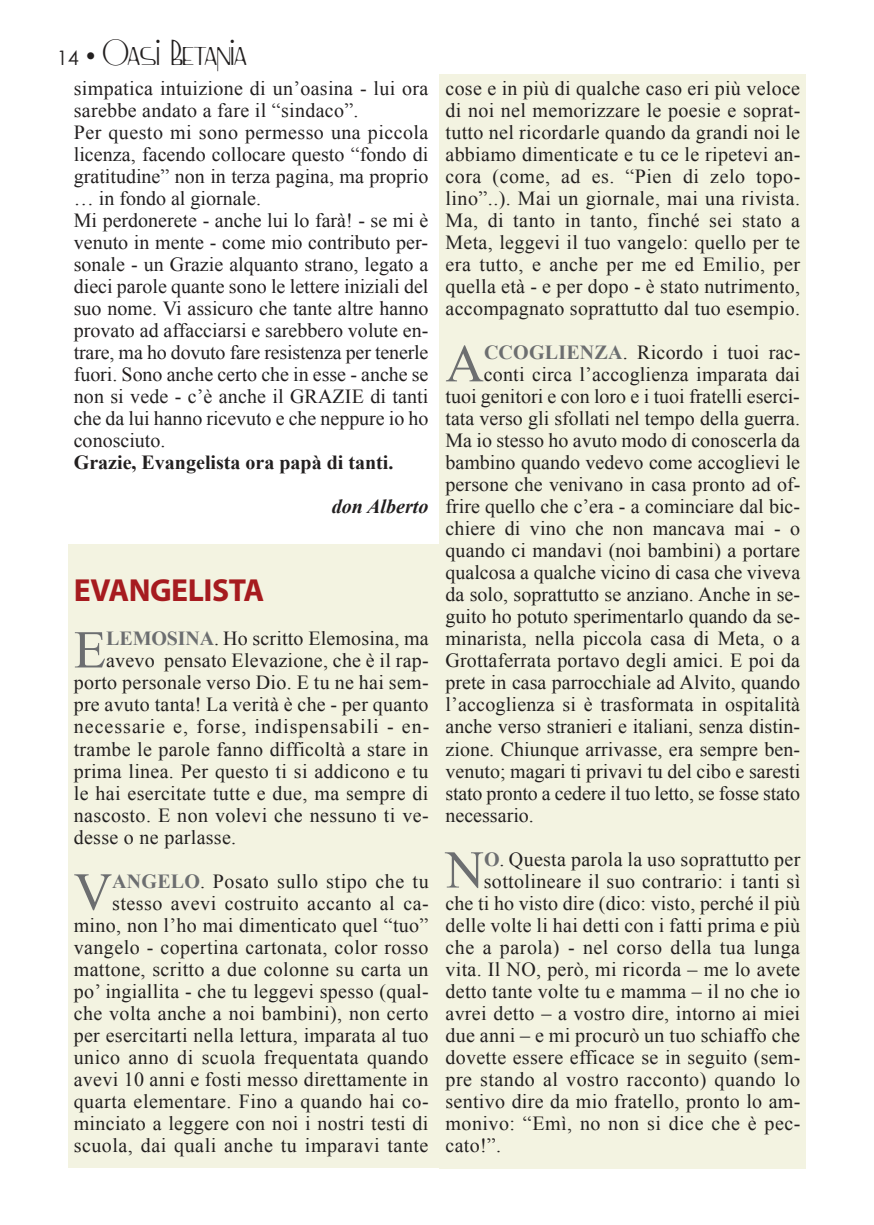
<style>
.page{position:relative;width:874px;height:1225px;background:#fff}
.page>*{position:absolute;margin:0;border:0;box-sizing:border-box;transform-origin:0 0}
.t1{font:53.2px "Times New Roman";color:#6c6e70}
.t2{font:36px "ss.drebeden";color:#221f1f;scale:.96 1}
.t3{font:700 32px "Myriad Pro";letter-spacing:-.015em;color:#a61b1f}
.t4{font:20px/22px "Times New Roman";letter-spacing:.01em;color:#221f1f}
.t5{font:20px "Times New Roman";letter-spacing:-.01em;color:#221f1f}
.t6{font:20px "Times New Roman";letter-spacing:.05em;color:#221f1f}
.t7{font:700 20px "Times New Roman";color:#221f1f}
.t8{font:italic 700 20px "Times New Roman";color:#221f1f}
.s1{font-family:"Century Gothic";font-size:20px}
.s2{font-family:"Times New Roman";font-size:28px}
.s3{font-weight:700;color:#6c6e70}
</style>
<div class="page">
<div style="left:68px;top:544px;width:386px;height:624px;background:#f3f3e1"></div>
<div style="left:439px;top:74px;width:366px;height:1094px;background:#f3f3e1"></div>
<h2 class="t2" style="left:57px;top:39px;width:200px"><span class="s1">14</span> <span class="s2">•</span> Oasi Betania</h2>
<p class="t4" style="left:74px;top:79px;width:356px">simpatica intuizione di un’oasina - lui ora sarebbe andato a fare il “sindaco”.<br>Per questo mi sono permesso una piccola licenza, facendo collocare questo “fondo di gratitudine” non in terza pagina, ma proprio … in fondo al giornale.<br>Mi perdonerete - anche lui lo farà! - se mi è venuto in mente - come mio contributo per&shy;sonale - un Grazie alquanto strano, legato a dieci parole quante sono le lettere iniziali del suo nome. Vi assicuro che tante altre hanno provato ad affacciarsi e sarebbero volute en&shy;trare, ma ho dovuto fare resistenza per tenerle fuori. Sono anche certo che in esse - anche se non si vede - c’è anche il GRAZIE di tanti che da lui hanno ricevuto e che neppure io ho conosciuto.</p>
<p class="t7" style="left:74px;top:456px;width:321px">Grazie, Evangelista ora papà di tanti.</p>
<p class="t8" style="left:332px;top:500px;width:98px">don Alberto</p>
<h3 class="t3" style="left:74px;top:578px;width:192px">EVANGELISTA</h3>
<h1 class="t1" style="left:74px;top:630px;width:34px">E</h1>
<p class="t4" style="left:106px;top:629px;width:324px"><span class="s3">LEMOSINA</span>. Ho scritto Elemosina, ma</p>
<p class="t4" style="left:106px;top:651px;width:324px">avevo pensato Elevazione, che è il rap-</p>
<p class="t4" style="left:74px;top:673px;width:356px">porto personale verso Dio. E tu ne hai sem-</p>
<p class="t4" style="left:74px;top:695px;width:356px">pre avuto tanta! La verità è che - per quanto</p>
<p class="t6" style="left:74px;top:719px;width:357px">necessarie e, forse, indispensabili - en-</p>
<p class="t4" style="left:74px;top:739px;width:356px">trambe le parole fanno difficoltà a stare in</p>
<p class="t4" style="left:74px;top:761px;width:356px">prima linea. Per questo ti si addicono e tu</p>
<p class="t4" style="left:74px;top:783px;width:356px">le hai esercitate tutte e due, ma sempre di</p>
<p class="t4" style="left:74px;top:805px;width:356px">nascosto. E non volevi che nessuno ti ve-</p>
<p class="t4" style="left:74px;top:827px;width:164px">desse o ne parlasse.</p>
<h1 class="t1" style="left:74px;top:872px;width:40px">V</h1>
<p class="t4" style="left:74px;top:871px;width:356px;text-align:right"><span class="s3">ANGELO</span>. Posato sullo stipo che tu stesso avevi costruito accanto al ca&shy;mino, non l’ho mai dimenticato quel “tuo” vangelo - copertina cartonata, color rosso mattone, scritto a due colonne su carta un po’ ingiallita - che tu leggevi spesso (qual&shy;che volta anche a noi bambini), non certo per esercitarti nella lettura, imparata al tuo unico anno di scuola frequentata quando avevi 10 anni e fosti messo direttamente in quarta elementare. Fino a quando hai co&shy;minciato a leggere con noi i nostri testi di scuola, dai quali anche tu imparavi tante</p>
<p class="t4" style="left:445px;top:79px;width:356px;text-align:justify">cose e in più di qualche caso eri più veloce di noi nel memorizzare le poesie e soprat&shy;tutto nel ricordarle quando da grandi noi le abbiamo dimenticate e tu ce le ripetevi an&shy;cora (come, ad es. “Pien di zelo topo&shy;lino”..). Mai un giornale, mai una rivista.<br>Ma, di tanto in tanto, finché sei stato a Meta, leggevi il tuo vangelo: quello per te era tutto, e anche per me ed Emilio, per quella età - e per dopo - è stato nutrimento, accompagnato soprattutto dal tuo esempio.</p>
<h1 class="t1" style="left:445px;top:344px;width:40px">A</h1>
<p class="t4" style="left:483px;top:343px;width:318px"><span class="s3">ccOGLIENZA</span>. Ricordo i tuoi rac-</p>
<p class="t4" style="left:483px;top:365px;width:318px">conti circa l’accoglienza imparata dai</p>
<p class="t4" style="left:445px;top:387px;width:355px">tuoi genitori e con loro e i tuoi fratelli eserci-</p>
<p class="t4" style="left:445px;top:409px;width:356px">tata verso gli sfollati nel tempo della guerra.</p>
<p class="t4" style="left:445px;top:431px;width:356px">Ma io stesso ho avuto modo di conoscerla da</p>
<p class="t4" style="left:445px;top:453px;width:356px">bambino quando vedevo come accoglievi le</p>
<p class="t4" style="left:445px;top:475px;width:356px">persone che venivano in casa pronto ad of-</p>
<p class="t4" style="left:445px;top:497px;width:356px">frire quello che c’era - a cominciare dal bic-</p>
<p class="t4" style="left:445px;top:519px;width:356px">chiere di vino che non mancava mai - o</p>
<p class="t4" style="left:445px;top:541px;width:356px">quando ci mandavi (noi bambini) a portare</p>
<p class="t4" style="left:445px;top:563px;width:356px">qualcosa a qualche vicino di casa che viveva</p>
<p class="t4" style="left:445px;top:585px;width:356px">da solo, soprattutto se anziano. Anche in se-</p>
<p class="t4" style="left:445px;top:607px;width:356px">guito ho potuto sperimentarlo quando da se-</p>
<p class="t4" style="left:445px;top:629px;width:356px">minarista, nella piccola casa di Meta, o a</p>
<p class="t4" style="left:445px;top:651px;width:356px">Grottaferrata portavo degli amici. E poi da</p>
<p class="t4" style="left:445px;top:673px;width:356px">prete in casa parrocchiale ad Alvito, quando</p>
<p class="t4" style="left:445px;top:695px;width:356px">l’accoglienza si è trasformata in ospitalità</p>
<p class="t4" style="left:445px;top:717px;width:356px">anche verso stranieri e italiani, senza distin-</p>
<p class="t4" style="left:445px;top:739px;width:356px">zione. Chiunque arrivasse, era sempre ben-</p>
<p class="t4" style="left:445px;top:761px;width:356px">venuto; magari ti privavi tu del cibo e saresti</p>
<p class="t5" style="left:445px;top:785px;width:356px">stato pronto a cedere il tuo letto, se fosse stato</p>
<p class="t4" style="left:445px;top:805px;width:90px">necessario.</p>
<h1 class="t1" style="left:445px;top:850px;width:40px">N</h1>
<p class="t4" style="left:483px;top:849px;width:318px"><span class="s3">O</span>. Questa parola la uso soprattutto per</p>
<p class="t4" style="left:483px;top:871px;width:318px">sottolineare il suo contrario: i tanti sì</p>
<p class="t4" style="left:445px;top:893px;width:356px">che ti ho visto dire (dico: visto, perché il più</p>
<p class="t4" style="left:445px;top:915px;width:356px">delle volte li hai detti con i fatti prima e più</p>
<p class="t4" style="left:445px;top:937px;width:356px">che a parola) - nel corso della tua lunga</p>
<p class="t4" style="left:445px;top:959px;width:356px">vita. Il NO, però, mi ricorda – me lo avete</p>
<p class="t4" style="left:445px;top:981px;width:356px">detto tante volte tu e mamma – il no che io</p>
<p class="t4" style="left:445px;top:1003px;width:356px">avrei detto – a vostro dire, intorno ai miei</p>
<p class="t4" style="left:445px;top:1025px;width:356px">due anni – e mi procurò un tuo schiaffo che</p>
<p class="t4" style="left:445px;top:1047px;width:356px">dovette essere efficace se in seguito (sem-</p>
<p class="t4" style="left:445px;top:1069px;width:356px">pre stando al vostro racconto) quando lo</p>
<p class="t4" style="left:445px;top:1091px;width:356px">sentivo dire da mio fratello, pronto lo am-</p>
<p class="t4" style="left:445px;top:1113px;width:356px">monivo: “Emì, no non si dice che è pec-</p>
<p class="t4" style="left:445px;top:1135px;width:57px">cato!”.</p>
</div>
